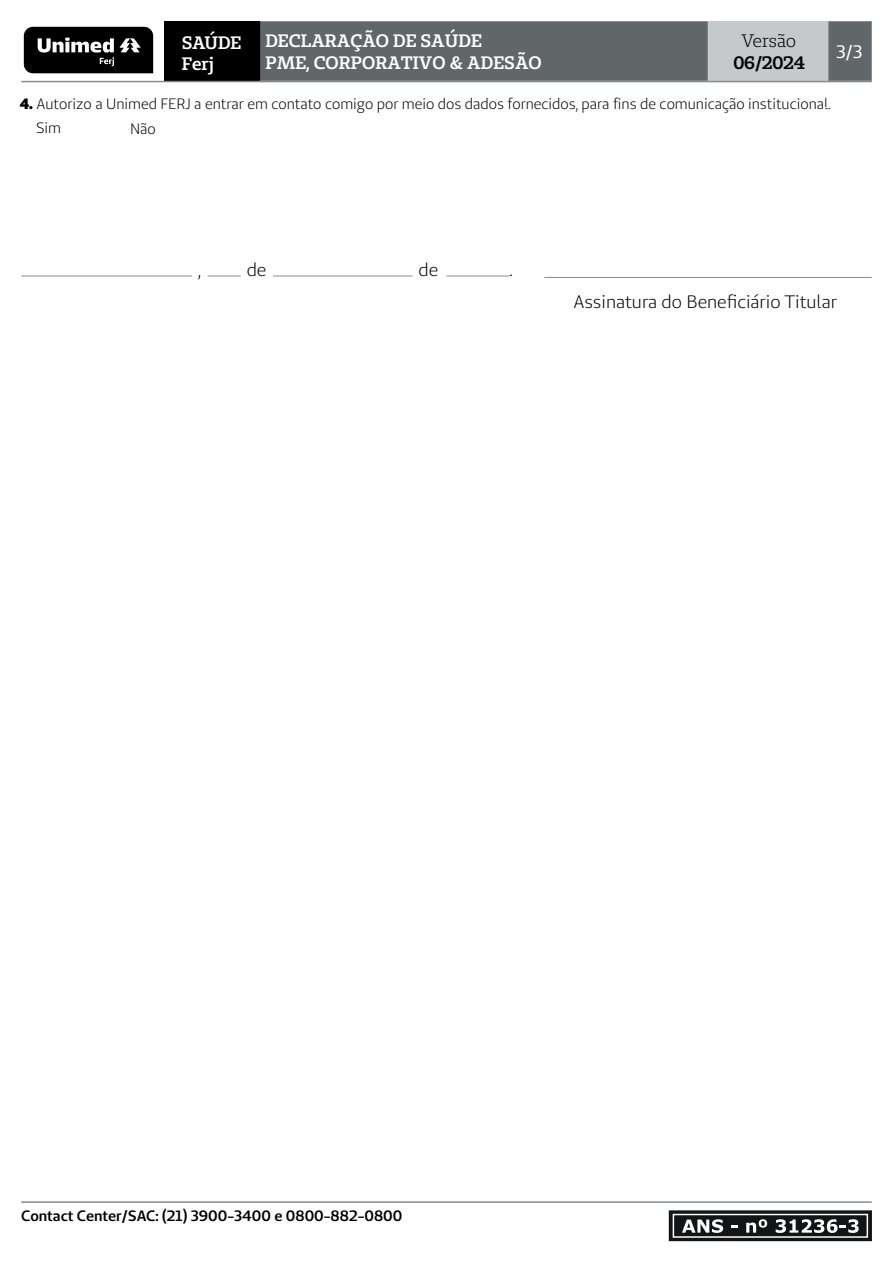
<style>
.page{position:relative;width:893px;height:1263px;background:#fff}
.page>*{position:absolute;margin:0;border:0;box-sizing:border-box;transform-origin:0 0}
.t1{font:600 18px/21.6px "Unimed Slab";color:#fff}
.t2{font:18px "Unimed Sans";color:#000001}
.t3{font:600 18px "Unimed Slab";letter-spacing:-.005em;color:#000001}
.t4{font:18px "Unimed Slab";letter-spacing:-.01em;color:#000001}
.t5{font:18px "Unimed Sans";color:#fff}
.t6{font:15px "Unimed Sans";color:#000001}
.t7{font:600 15px "Unimed Sans";color:#000001}
.t8{font:15px "Unimed Sans";color:#000}
.s1{font-weight:900}
</style>
<div class="page">
<hr style="left:544px;top:277px;width:328px;height:1px;background:#868b8e">
<hr style="left:21px;top:276px;width:171px;height:1px;background:#868b8e">
<hr style="left:208px;top:276px;width:33px;height:1px;background:#868b8e">
<hr style="left:273px;top:276px;width:139px;height:1px;background:#868b8e">
<hr style="left:447px;top:276px;width:62px;height:1px;background:#868b8e">
<div style="left:164px;top:21px;width:95px;height:60px;background:#000001"></div>
<div style="left:260px;top:21px;width:610px;height:60px;background:#616769"></div>
<div style="left:708px;top:21px;width:121px;height:60px;background:#c6c9cb"></div>
<hr style="left:259px;top:21px;width:1px;height:60px;background:#000001">
<hr style="left:828px;top:21px;width:2px;height:60px;background:#616769">
<hr style="left:870px;top:21px;width:2px;height:60px;background:#616769">
<hr style="left:21px;top:81px;width:851px;height:1px;background:#868b8e">
<hr style="left:21px;top:1201px;width:851px;height:2px;background:#868b8e">
<div style="left:669px;top:1211px;width:202px;height:29px;background:#121415"></div>
<div style="left:669px;top:1210px;width:203px;height:31px;border:1px solid #121415"></div>
<div style="left:673px;top:1214px;width:195px;height:24px;border:1px solid #fff"></div>
<svg style="left:682px;top:1219px;width:41px;height:14px"></svg>
<svg style="left:731px;top:1225px;width:7px;height:3px"></svg>
<svg style="left:746px;top:1219px;width:21px;height:13px"></svg>
<svg style="left:776px;top:1219px;width:83px;height:14px"></svg>
<img style="left:23px;top:26px;width:131px;height:48px">
<p class="t1" style="left:182px;top:31px;width:61px">SAÚDE<br>Ferj</p>
<p class="t1" style="left:265px;top:30px;width:278px">DECLARAÇÃO DE SAÚDE<br>PME, CORPORATIVO &amp; ADESÃO</p>
<p class="t4" style="left:741px;top:29px;width:56px">Versão</p>
<p class="t3" style="left:733px;top:51px;width:73px">06/2024</p>
<p class="t5" style="left:836px;top:40px;width:28px">3/3</p>
<p class="t6" style="left:20px;top:95px;width:813px"><span class="s1">4.</span> Autorizo a Unimed FERJ a entrar em contato comigo por meio dos dados fornecidos, para fins de comunicação institucional.</p>
<p class="t8" style="left:36px;top:118px;width:27px">Sim</p>
<p class="t8" style="left:130px;top:119px;width:27px">Não</p>
<p class="t2" style="left:198px;top:258px;width:4px">,</p>
<p class="t2" style="left:247px;top:258px;width:21px">de</p>
<p class="t2" style="left:418px;top:258px;width:21px">de</p>
<p class="t2" style="left:509px;top:259px;width:5px">.</p>
<p class="t2" style="left:573px;top:290px;width:265px">Assinatura do Beneficiário Titular</p>
<p class="t7" style="left:21px;top:1206px;width:383px">Contact Center/SAC: (21) 3900-3400 e 0800-882-0800</p>
</div>
